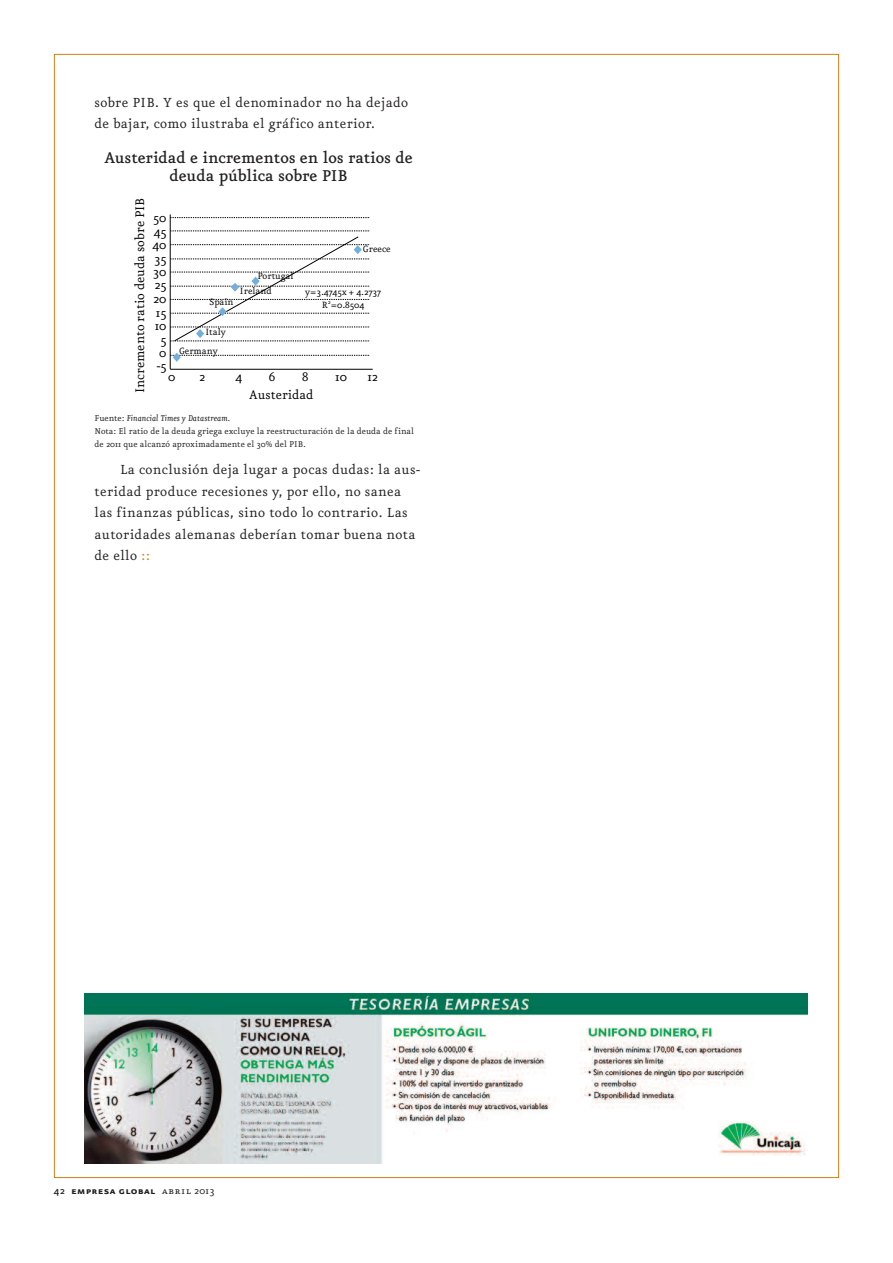
<style>
.page{position:relative;width:893px;height:1263px;background:#fff}
.page>*{position:absolute;margin:0;border:0;box-sizing:border-box;transform-origin:0 0}
.t1{font:500 18.75px/18px "Eureka";letter-spacing:-.005em;color:#231f20;text-align:center}
.t2{font:15.75px/21.6px "Eureka";letter-spacing:.02em;color:#231f20}
.t3{font:15px "Eureka";color:#000}
.t4{font:14.85px/13.5px "Eureka";color:#000;text-align:center}
.t5{font:12px "Eureka Sans Bold Caps";letter-spacing:.025em;color:#231f20}
.t6{font:10.8px/12.9px "Eureka";color:#000;text-align:center}
.t7{font:10.2px/12.8px "Eureka";color:#231f20}
.s1{font-style:italic}
.s2{color:#d58018}
.s3{font-family:"Eureka";font-weight:500}
.s4{font-family:"Eureka Small Caps"}
.s5{font-family:"Eureka"}
</style>
<div class="page">
<img style="left:85px;top:993px;width:723px;height:170px">
<hr style="left:170px;top:215px;width:1px;height:154px;background:#000">
<hr style="left:170px;top:369px;width:203px;height:1px;background:#000">
<svg style="left:170px;top:217px;width:200px;height:1px"></svg>
<svg style="left:170px;top:352px;width:200px;height:11px"></svg>
<svg style="left:170px;top:231px;width:200px;height:111px"></svg>
<p class="t2" style="left:95px;top:92px;width:315px">sobre PIB. Y es que el denominador no ha dejado de bajar, como ilustraba el gráfico anterior.</p>
<p class="t1" style="left:104px;top:149px;width:310px">Austeridad e incrementos en los ratios de deuda pública sobre PIB</p>
<p class="t4" style="left:134px;top:393px;width:197px;rotate:-90deg">Incremento ratio deuda sobre PIB</p>
<p class="t4" style="left:153px;top:212px;width:15px">50</p>
<p class="t3" style="left:154px;top:224px;width:14px">45</p>
<p class="t4" style="left:153px;top:238px;width:15px">40<br>35<br>30<br>25<br>20<br>15<br>10<br>5<br>0</p>
<p class="t3" style="left:157px;top:359px;width:11px">-5</p>
<p class="t6" style="left:363px;top:243px;width:29px">Greece</p>
<p class="t6" style="left:257px;top:270px;width:38px">Portugal</p>
<p class="t6" style="left:240px;top:285px;width:33px">Ireland</p>
<p class="t6" style="left:305px;top:286px;width:77px">y=3.4745x + 4.2737<br>R<sup>2</sup>=0.8504</p>
<p class="t6" style="left:209px;top:296px;width:26px">Spain</p>
<p class="t6" style="left:205px;top:326px;width:22px">Italy</p>
<p class="t6" style="left:179px;top:345px;width:40px">Germany</p>
<p class="t4" style="left:168px;top:371px;width:9px">0</p>
<p class="t4" style="left:199px;top:371px;width:8px">2</p>
<p class="t4" style="left:235px;top:371px;width:8px">4</p>
<p class="t4" style="left:269px;top:371px;width:8px">6</p>
<p class="t4" style="left:302px;top:371px;width:8px">8</p>
<p class="t4" style="left:335px;top:371px;width:13px">10</p>
<p class="t4" style="left:367px;top:371px;width:12px">12</p>
<p class="t4" style="left:249px;top:389px;width:66px">Austeridad</p>
<p class="t7" style="left:95px;top:412px;width:321px">Fuente: <span class="s1">Financial Times y Datastream.<br></span>Nota: El ratio de la deuda griega excluye la reestructuración de la deuda de final de 2011 que alcanzó aproximadamente el 30% del PIB.</p>
<p class="t2" style="left:95px;top:459px;width:327px;text-indent:26px">La conclusión deja lugar a pocas dudas: la aus&shy;teridad produce recesiones y, por ello, no sanea las finanzas públicas, sino todo lo contrario. Las autoridades alemanas deberían tomar buena nota de ello <span class="s2">::</span></p>
<p class="t5" style="left:54px;top:1184px;width:162px"><span class="s3">42</span> empresa global <span class="s4">abril</span> <span class="s5">2013</span></p>
</div>
